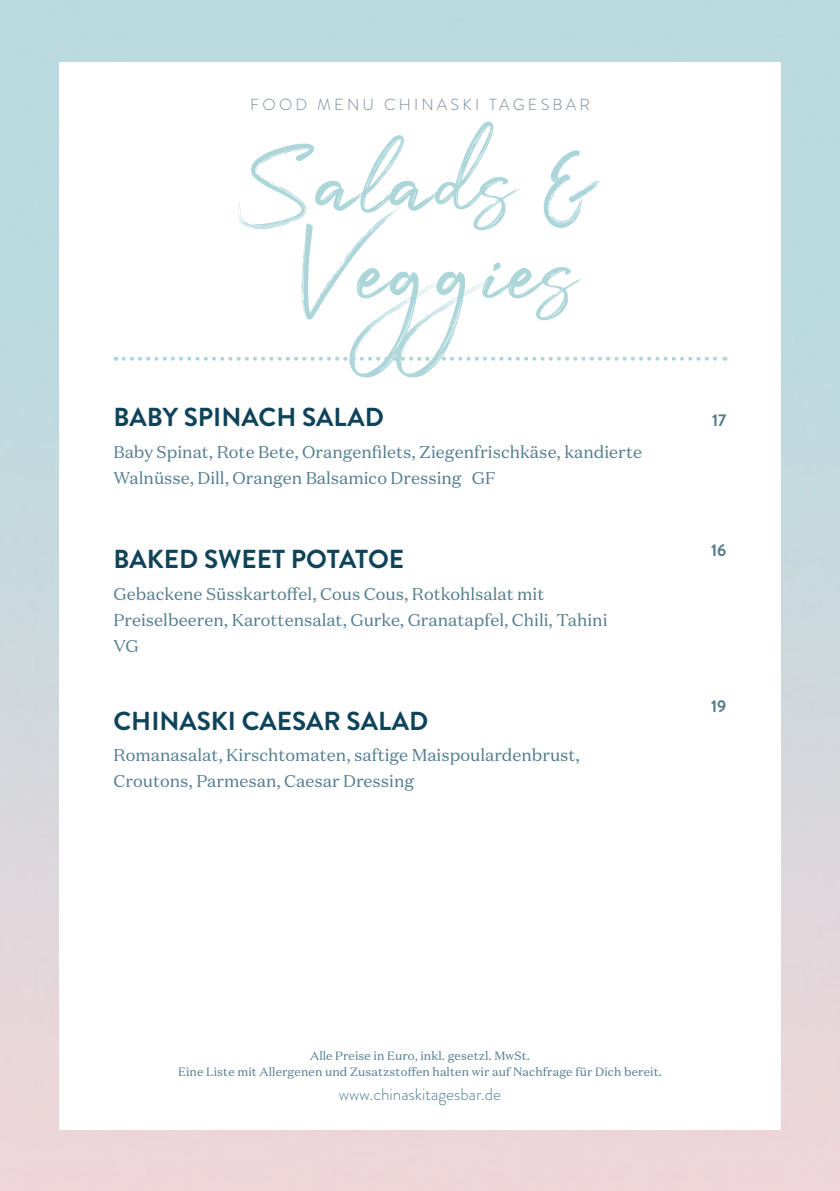
<style>
.page{position:relative;width:840px;height:1191px;background:#fff}
.page>*{position:absolute;margin:0;border:0;box-sizing:border-box;transform-origin:0 0}
.GRUPPE{font:108px "Julietta Messie Demo";color:#acd6da}
.PRODUKT{font:700 26px "Brandon Grotesque";color:#0e4359}
.Ingredience{font:17px/26px "Domaine Text";color:#527c8e}
.t1{font:300 17px "Brandon Grotesque";color:#527c8e}
.PREISE{font:700 17px "Brandon Grotesque";color:#527c8e}
.t2{font:300 16px "Brandon Grotesque";letter-spacing:.2em;color:#758798}
.t3{font:12px/16px "Domaine Text";letter-spacing:.01em;color:#527c8e;text-align:center}
</style>
<div class="page">
<svg style="left:123px;top:357px;width:602px;height:4px"></svg>
<p class="t2" style="left:250px;top:94px;width:341px">FOOD MENU CHINASKI TAGESBAR</p>
<p class="GRUPPE" style="left:238px;top:110px;width:365px">Salads &amp;</p>
<p class="GRUPPE" style="left:296px;top:200px;width:278px">Veggies</p>
<p class="PRODUKT" style="left:113px;top:399px;width:272px">BABY SPINACH SALAD</p>
<p class="Ingredience" style="left:113px;top:439px;width:530px">Baby Spinat, Rote Bete, Orangenfilets, Ziegenfrischkäse, kandierte<br>Walnüsse, Dill, Orangen Balsamico Dressing GF</p>
<p class="PRODUKT" style="left:113px;top:541px;width:292px">BAKED SWEET POTATOE</p>
<p class="Ingredience" style="left:113px;top:580px;width:432px">Gebackene Süsskartoffel, Cous Cous, Rotkohlsalat mit</p>
<p class="Ingredience" style="left:113px;top:606px;width:495px">Preiselbeeren, Karottensalat, Gurke, Granatapfel, Chili, Tahini</p>
<p class="Ingredience" style="left:113px;top:632px;width:27px">VG</p>
<p class="PRODUKT" style="left:113px;top:702px;width:316px">CHINASKI CAESAR SALAD</p>
<p class="Ingredience" style="left:113px;top:742px;width:467px">Romanasalat, Kirschtomaten, saftige Maispoulardenbrust,</p>
<p class="Ingredience" style="left:113px;top:768px;width:302px">Croutons, Parmesan, Caesar Dressing</p>
<p class="PREISE" style="left:711px;top:408px;width:16px">17</p>
<p class="PREISE" style="left:710px;top:538px;width:17px">16</p>
<p class="PREISE" style="left:710px;top:694px;width:17px">19</p>
<p class="t3" style="left:178px;top:1047px;width:485px">Alle Preise in Euro, inkl. gesetzl. MwSt.<br>Eine Liste mit Allergenen und Zusatzstoffen halten wir auf Nachfrage für Dich bereit.</p>
<p class="t1" style="left:338px;top:1082px;width:164px">www.chinaskitagesbar.de</p>
</div>
